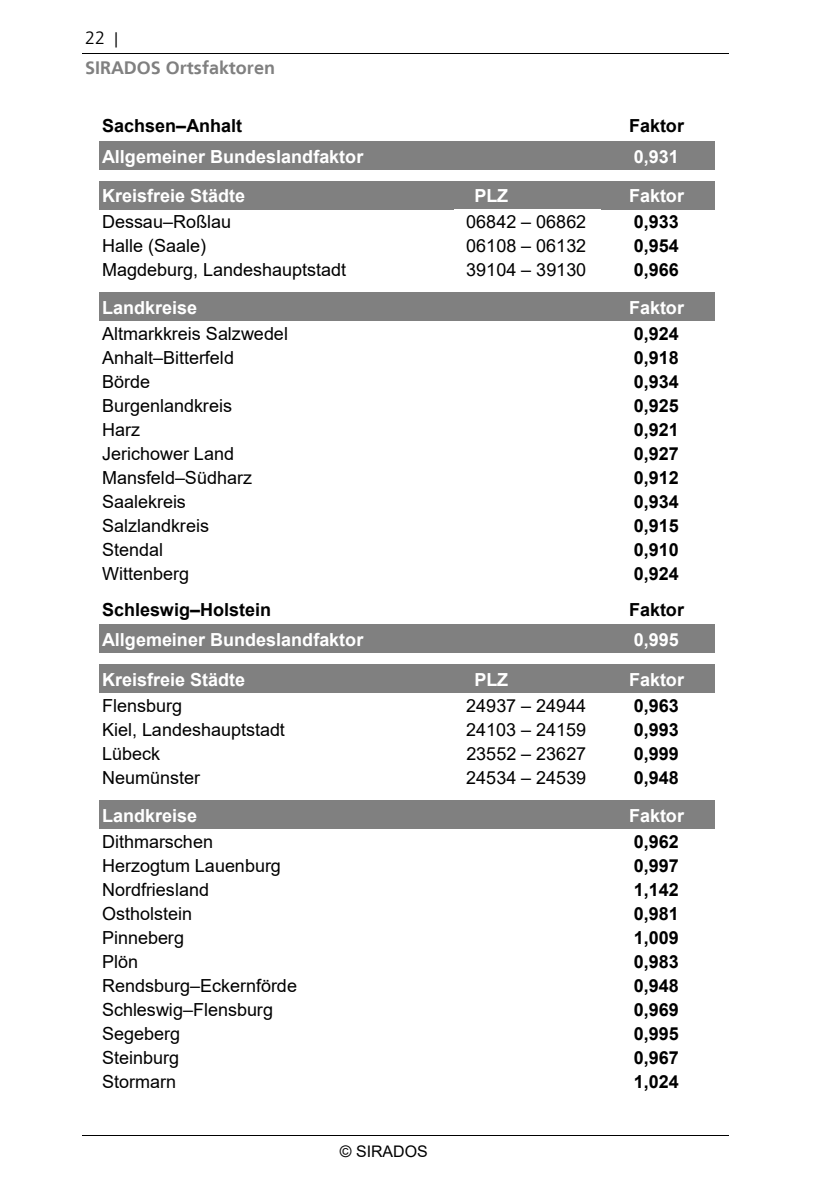
<style>
.page{position:relative;width:840px;height:1190px;background:#fff}
.page>*{position:absolute;margin:0;border:0;box-sizing:border-box;transform-origin:0 0}
.t1{font:18px "Arial";color:#000}
.t2{font:700 18px "Arial";color:#000}
.t3{font:700 18px "Arial";color:#fff}
.t4{font:700 18px/30.2px "Frutiger LT";color:#808080}
.t5{font:16px "Arial";color:#000}
.s1{font-weight:300;color:#000}
.s2{font-family:"Arial";font-weight:400;font-size:16px;color:#000}
</style>
<div class="page">
<hr style="left:82px;top:53px;width:647px;height:1px;background:#000">
<hr style="left:82px;top:1135px;width:647px;height:1px;background:#000">
<div style="left:99px;top:141px;width:356px;height:28px;background:#808080"></div>
<div style="left:455px;top:141px;width:146px;height:28px;background:#808080"></div>
<div style="left:601px;top:141px;width:114px;height:28px;background:#808080"></div>
<div style="left:99px;top:181px;width:356px;height:28px;background:#808080"></div>
<div style="left:455px;top:181px;width:146px;height:28px;background:#808080"></div>
<div style="left:601px;top:181px;width:114px;height:28px;background:#808080"></div>
<div style="left:99px;top:293px;width:356px;height:28px;background:#808080"></div>
<div style="left:455px;top:293px;width:146px;height:28px;background:#808080"></div>
<div style="left:601px;top:293px;width:114px;height:28px;background:#808080"></div>
<div style="left:99px;top:625px;width:356px;height:28px;background:#808080"></div>
<div style="left:455px;top:625px;width:146px;height:28px;background:#808080"></div>
<div style="left:601px;top:625px;width:114px;height:28px;background:#808080"></div>
<div style="left:99px;top:665px;width:356px;height:28px;background:#808080"></div>
<div style="left:455px;top:665px;width:146px;height:28px;background:#808080"></div>
<div style="left:601px;top:665px;width:114px;height:28px;background:#808080"></div>
<div style="left:99px;top:800px;width:356px;height:29px;background:#808080"></div>
<div style="left:455px;top:800px;width:146px;height:29px;background:#808080"></div>
<div style="left:601px;top:800px;width:114px;height:29px;background:#808080"></div>
<p class="t4" style="left:85px;top:24px;width:191px"><span class="s1">22</span> <span class="s2">|<br></span>SIRADOS Ortsfaktoren</p>
<p class="t2" style="left:102px;top:116px;width:142px">Sachsen–Anhalt</p>
<p class="t2" style="left:629px;top:116px;width:57px">Faktor</p>
<p class="t3" style="left:102px;top:146px;width:263px">Allgemeiner Bundeslandfaktor</p>
<p class="t3" style="left:634px;top:146px;width:46px">0,931</p>
<p class="t3" style="left:102px;top:186px;width:145px">Kreisfreie Städte</p>
<p class="t3" style="left:474px;top:186px;width:35px">PLZ</p>
<p class="t3" style="left:629px;top:186px;width:57px">Faktor</p>
<p class="t1" style="left:102px;top:212px;width:131px">Dessau–Roßlau</p>
<p class="t1" style="left:466px;top:212px;width:121px">06842 – 06862</p>
<p class="t2" style="left:634px;top:212px;width:46px">0,933</p>
<p class="t1" style="left:102px;top:236px;width:105px">Halle (Saale)</p>
<p class="t1" style="left:466px;top:236px;width:121px">06108 – 06132</p>
<p class="t2" style="left:634px;top:236px;width:46px">0,954</p>
<p class="t1" style="left:102px;top:260px;width:246px">Magdeburg, Landeshauptstadt</p>
<p class="t1" style="left:466px;top:260px;width:122px">39104 – 39130</p>
<p class="t2" style="left:634px;top:260px;width:46px">0,966</p>
<p class="t3" style="left:102px;top:298px;width:97px">Landkreise</p>
<p class="t3" style="left:629px;top:298px;width:57px">Faktor</p>
<p class="t1" style="left:102px;top:324px;width:187px">Altmarkkreis Salzwedel</p>
<p class="t2" style="left:634px;top:324px;width:46px">0,924</p>
<p class="t1" style="left:102px;top:348px;width:133px">Anhalt–Bitterfeld</p>
<p class="t2" style="left:634px;top:348px;width:46px">0,918</p>
<p class="t1" style="left:102px;top:372px;width:50px">Börde</p>
<p class="t2" style="left:634px;top:372px;width:46px">0,934</p>
<p class="t1" style="left:102px;top:396px;width:132px">Burgenlandkreis</p>
<p class="t2" style="left:634px;top:396px;width:46px">0,925</p>
<p class="t1" style="left:102px;top:420px;width:39px">Harz</p>
<p class="t2" style="left:634px;top:420px;width:46px">0,921</p>
<p class="t1" style="left:102px;top:444px;width:134px">Jerichower Land</p>
<p class="t2" style="left:634px;top:444px;width:46px">0,927</p>
<p class="t1" style="left:102px;top:468px;width:151px">Mansfeld–Südharz</p>
<p class="t2" style="left:634px;top:468px;width:46px">0,912</p>
<p class="t1" style="left:102px;top:492px;width:85px">Saalekreis</p>
<p class="t2" style="left:634px;top:492px;width:46px">0,934</p>
<p class="t1" style="left:102px;top:516px;width:108px">Salzlandkreis</p>
<p class="t2" style="left:634px;top:516px;width:46px">0,915</p>
<p class="t1" style="left:102px;top:540px;width:62px">Stendal</p>
<p class="t2" style="left:634px;top:540px;width:46px">0,910</p>
<p class="t1" style="left:102px;top:564px;width:88px">Wittenberg</p>
<p class="t2" style="left:634px;top:564px;width:46px">0,924</p>
<p class="t2" style="left:102px;top:599px;width:171px">Schleswig–Holstein</p>
<p class="t2" style="left:629px;top:599px;width:57px">Faktor</p>
<p class="t3" style="left:102px;top:630px;width:263px">Allgemeiner Bundeslandfaktor</p>
<p class="t3" style="left:634px;top:630px;width:46px">0,995</p>
<p class="t3" style="left:102px;top:670px;width:145px">Kreisfreie Städte</p>
<p class="t3" style="left:474px;top:670px;width:35px">PLZ</p>
<p class="t3" style="left:629px;top:670px;width:57px">Faktor</p>
<p class="t1" style="left:102px;top:696px;width:81px">Flensburg</p>
<p class="t1" style="left:466px;top:696px;width:121px">24937 – 24944</p>
<p class="t2" style="left:634px;top:696px;width:46px">0,963</p>
<p class="t1" style="left:102px;top:720px;width:184px">Kiel, Landeshauptstadt</p>
<p class="t1" style="left:466px;top:720px;width:122px">24103 – 24159</p>
<p class="t2" style="left:634px;top:720px;width:46px">0,993</p>
<p class="t1" style="left:102px;top:744px;width:59px">Lübeck</p>
<p class="t1" style="left:466px;top:744px;width:121px">23552 – 23627</p>
<p class="t2" style="left:634px;top:744px;width:46px">0,999</p>
<p class="t1" style="left:102px;top:768px;width:99px">Neumünster</p>
<p class="t1" style="left:466px;top:768px;width:122px">24534 – 24539</p>
<p class="t2" style="left:634px;top:768px;width:46px">0,948</p>
<p class="t3" style="left:102px;top:806px;width:97px">Landkreise</p>
<p class="t3" style="left:629px;top:806px;width:57px">Faktor</p>
<p class="t1" style="left:102px;top:832px;width:112px">Dithmarschen</p>
<p class="t2" style="left:634px;top:832px;width:46px">0,962</p>
<p class="t1" style="left:102px;top:856px;width:180px">Herzogtum Lauenburg</p>
<p class="t2" style="left:634px;top:856px;width:46px">0,997</p>
<p class="t1" style="left:102px;top:880px;width:108px">Nordfriesland</p>
<p class="t2" style="left:634px;top:880px;width:46px">1,142</p>
<p class="t1" style="left:102px;top:904px;width:91px">Ostholstein</p>
<p class="t2" style="left:634px;top:904px;width:46px">0,981</p>
<p class="t1" style="left:102px;top:928px;width:83px">Pinneberg</p>
<p class="t2" style="left:634px;top:928px;width:46px">1,009</p>
<p class="t1" style="left:102px;top:952px;width:37px">Plön</p>
<p class="t2" style="left:634px;top:952px;width:46px">0,983</p>
<p class="t1" style="left:102px;top:976px;width:196px">Rendsburg–Eckernförde</p>
<p class="t2" style="left:634px;top:976px;width:46px">0,948</p>
<p class="t1" style="left:102px;top:1000px;width:172px">Schleswig–Flensburg</p>
<p class="t2" style="left:634px;top:1000px;width:46px">0,969</p>
<p class="t1" style="left:102px;top:1024px;width:80px">Segeberg</p>
<p class="t2" style="left:634px;top:1024px;width:46px">0,995</p>
<p class="t1" style="left:102px;top:1048px;width:78px">Steinburg</p>
<p class="t2" style="left:634px;top:1048px;width:46px">0,967</p>
<p class="t1" style="left:102px;top:1072px;width:76px">Stormarn</p>
<p class="t2" style="left:634px;top:1072px;width:46px">1,024</p>
<p class="t5" style="left:340px;top:1142px;width:90px">© SIRADOS</p>
</div>
